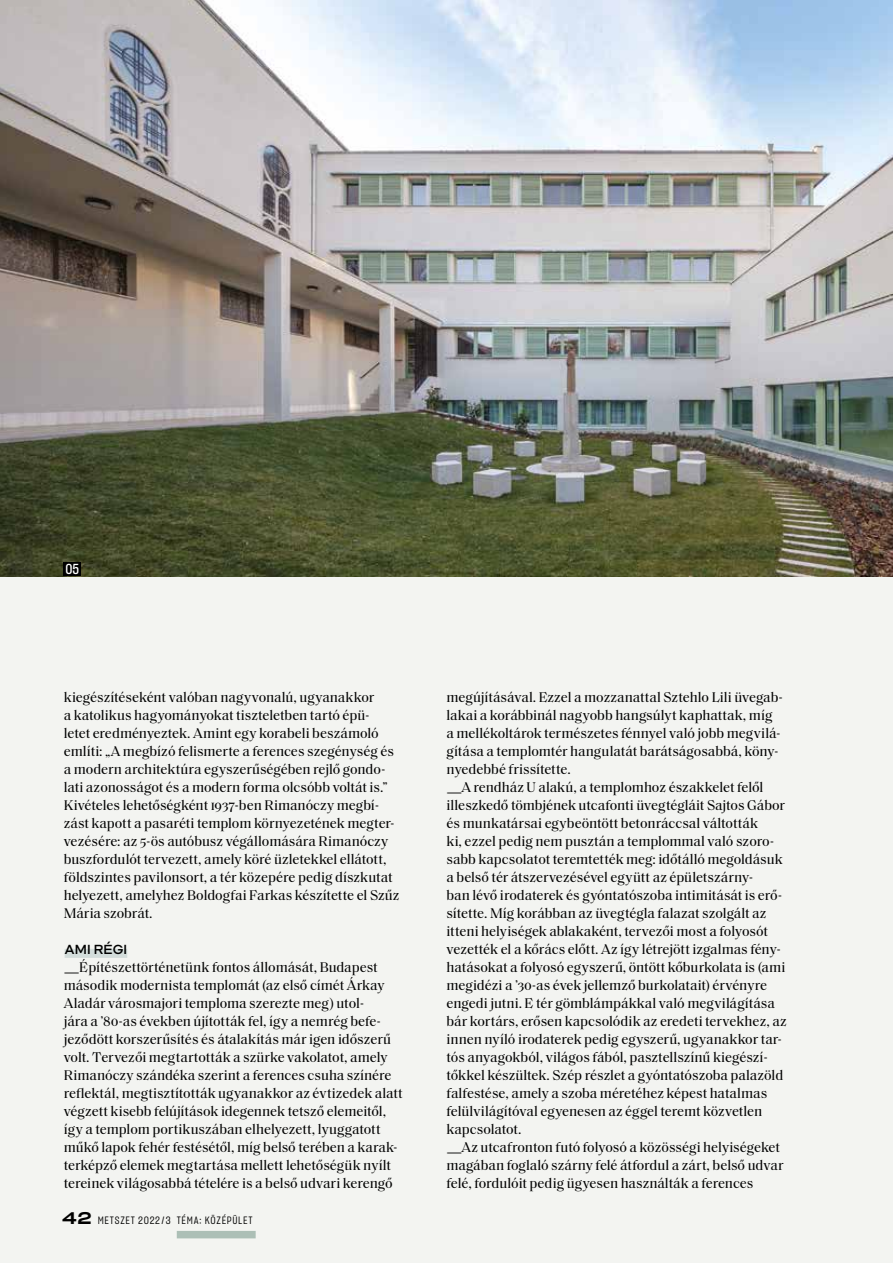
<style>
.page{position:relative;width:893px;height:1263px;background:#f3f4f1}
.page>*{position:absolute;margin:0;border:0;box-sizing:border-box;transform-origin:0 0}
.t1{font:14.25px/18px "Saol Text";letter-spacing:-.005em;color:#000}
.t2{font:14.25px "Sharp Grotesk Medium 15";color:#fff}
.t3{font:700 13.5px "Mid Century Sans Sm";color:#000}
.t4{font:10.5px "Sharp Grotesk Book 15";letter-spacing:.065em;color:#000}
.s1{font-family:"Mid Century Sans"}
.s2{font-family:"Sharp Grotesk Medium 25";font-size:16.5px}
</style>
<div class="page">
<div style="left:65px;top:949px;width:62px;height:9px;background:#d3dddb"></div>
<img style="left:0;top:0;width:893px;height:576px">
<div style="left:64px;top:562px;width:17px;height:14px;background:#000"></div>
<div style="left:177px;top:1231px;width:79px;height:7px;background:#acbfb6"></div>
<p class="t2" style="left:65px;top:559px;width:15px">05</p>
<p class="t1" style="left:64px;top:687px;width:337px">kiegészítéseként valóban nagyvonalú, ugyanakkor<br>a katolikus hagyományokat tiszteletben tartó épü&shy;letet eredményeztek. Amint egy korabeli beszámoló említi: „A megbízó felismerte a ferences szegénység és a modern architektúra egyszerűségében rejlő gondo&shy;lati azonosságot és a modern forma olcsóbb voltát is.” Kivételes lehetőségként 1937-ben Rimanóczy megbí&shy;zást kapott a pasaréti templom környezetének megter&shy;vezésére: az 5-ös autóbusz végállomására Rimanóczy buszfordulót tervezett, amely köré üzletekkel ellátott, földszintes pavilonsort, a tér közepére pedig díszkutat helyezett, amelyhez Boldogfai Farkas készítette el Szűz Mária szobrát.</p>
<p class="t3" style="left:65px;top:941px;width:64px">AMI RÉGI</p>
<p class="t1" style="left:64px;top:957px;width:341px"><span class="s1">—</span>Építészettörténetünk fontos állomását, Budapest második modernista templomát (az első címét Árkay Aladár városmajori temploma szerezte meg) utol-<br>jára a ’80-as években újították fel, így a nemrég befe&shy;jeződött korszerűsítés és átalakítás már igen időszerű volt. Tervezői megtartották a szürke vakolatot, amely Rimanóczy szándéka szerint a ferences csuha színére reflektál, megtisztították ugyanakkor az évtizedek alatt végzett kisebb felújítások idegennek tetsző elemeitől, így a templom portikuszában elhelyezett, lyuggatott műkő lapok fehér festésétől, míg belső terében a karak&shy;terképző elemek megtartása mellett lehetőségük nyílt tereinek világosabbá tételére is a belső udvari kerengő</p>
<p class="t4" style="left:62px;top:1213px;width:192px"><span class="s2">42</span> METSZET 2022/3 TÉMA: KÖZÉPÜLET</p>
<p class="t1" style="left:446px;top:687px;width:342px">megújításával. Ezzel a mozzanattal Sztehlo Lili üvegab&shy;lakai a korábbinál nagyobb hangsúlyt kaphattak, míg<br>a mellékoltárok természetes fénnyel való jobb megvilá&shy;gítása a templomtér hangulatát barátságosabbá, kön - nyedebbé frissítette.<br><span class="s1">—</span>A rendház U alakú, a templomhoz északkelet felől illeszkedő tömbjének utcafonti üvegtégláit Sajtos Gábor és munkatársai egybeöntött betonráccsal váltották<br>ki, ezzel pedig nem pusztán a templommal való szoro&shy;sabb kapcsolatot teremtették meg: időtálló megoldásuk a belső tér átszervezésével együtt az épületszárny-<br>ban lévő irodaterek és gyóntatószoba intimitását is erő&shy;sítette. Míg korábban az üvegtégla falazat szolgált az itteni helyiségek ablakaként, tervezői most a folyosót vezették el a kőrács előtt. Az így létrejött izgalmas fény&shy;hatásokat a folyosó egyszerű, öntött kőburkolata is (ami megidézi a ’30-as évek jellemző burkolatait) érvényre engedi jutni. E tér gömblámpákkal való megvilágítása bár kortárs, erősen kapcsolódik az eredeti tervekhez, az innen nyíló irodaterek pedig egyszerű, ugyanakkor tar&shy;tós anyagokból, világos fából, pasztellszínű kiegészí&shy;tőkkel készültek. Szép részlet a gyóntatószoba palazöld falfestése, amely a szoba méretéhez képest hatalmas felülvilágítóval egyenesen az éggel teremt közvetlen kapcsolatot.<br><span class="s1">—</span>Az utcafronton futó folyosó a közösségi helyiségeket magában foglaló szárny felé átfordul a zárt, belső udvar felé, fordulóit pedig ügyesen használták a ferences</p>
</div>
